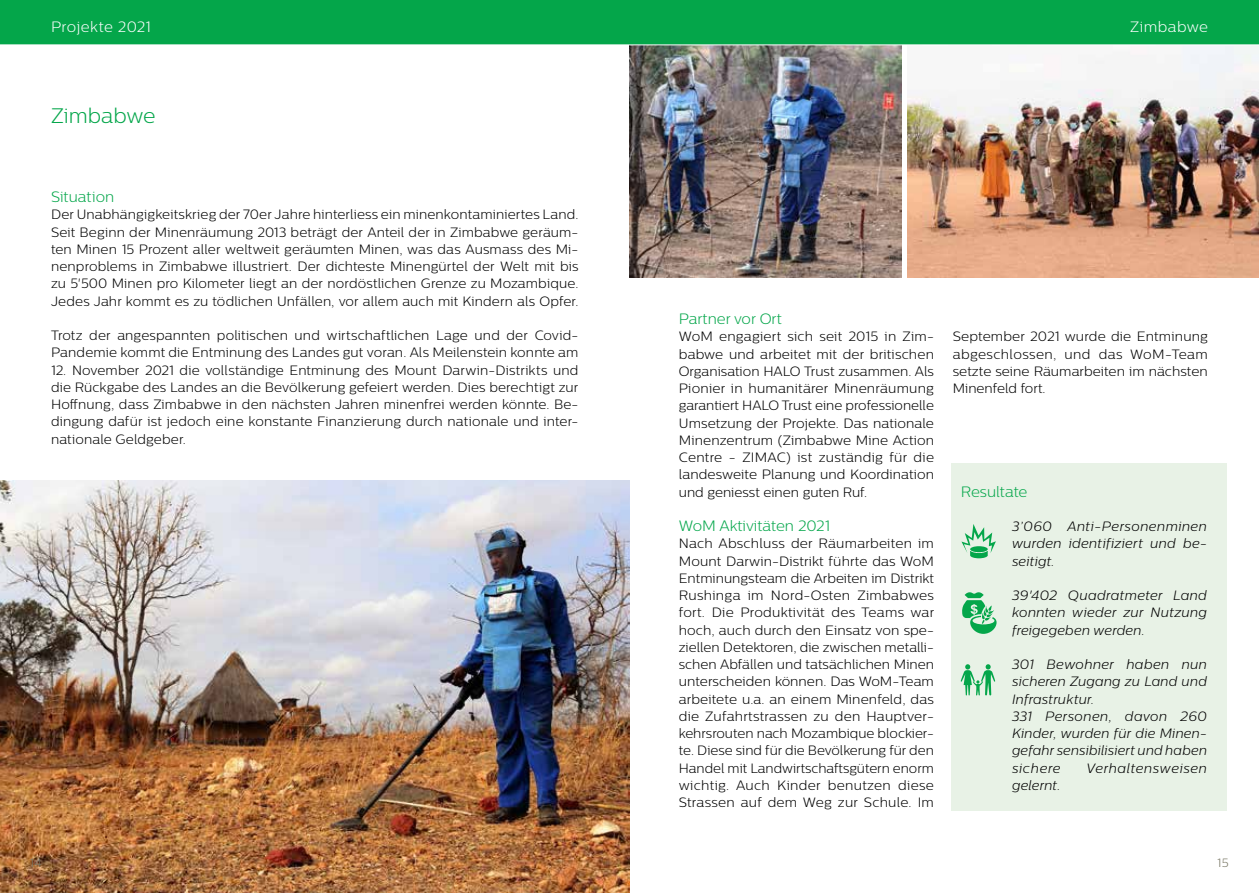
<style>
.page{position:relative;width:1259px;height:893px;background:#fff}
.page>*{position:absolute;margin:0;border:0;box-sizing:border-box;transform-origin:0 0}
.t1{font:300 21px "Centrale Sans";color:#04a64a}
.t2{font:300 15px "Centrale Sans";color:#04a64a}
.t3{font:300 15px "Centrale Sans";letter-spacing:.03em;color:#fff}
.t4{font:300 13.5px/17.2px "Centrale Sans";letter-spacing:.005em;color:#000;text-align:justify}
.t5{font:italic 300 13.5px/17.2px "Centrale Sans";letter-spacing:.015em;color:#000;text-align:justify}
.t6{font:italic 300 13.5px "Centrale Sans";letter-spacing:.035em;color:#000}
.t7{font:300 12px "Centrale Sans";color:#797765}
</style>
<div class="page">
<div style="left:951px;top:463px;width:275px;height:348px;background:#e8f2e6"></div>
<svg style="left:962px;top:592px;width:34px;height:42px"></svg>
<svg style="left:960px;top:664px;width:35px;height:31px"></svg>
<svg style="left:961px;top:524px;width:35px;height:34px"></svg>
<img style="left:0;top:480px;width:629px;height:413px">
<img style="left:629px;top:45px;width:272px;height:232px">
<img style="left:907px;top:46px;width:352px;height:231px">
<div style="left:0;top:0;width:1259px;height:45px;background:#04a64a"></div>
<p class="t3" style="left:51px;top:19px;width:101px">Projekte 2021</p>
<p class="t3" style="left:1130px;top:19px;width:79px">Zimbabwe</p>
<h1 class="t1" style="left:51px;top:103px;width:106px">Zimbabwe</h1>
<p class="t2" style="left:51px;top:188px;width:65px">Situation</p>
<p class="t4" style="left:51px;top:206px;width:529px">Der Unabhängigkeitskrieg der 70er Jahre hinterliess ein minenkontaminiertes Land.<br>Seit Beginn der Minenräumung 2013 beträgt der Anteil der in Zimbabwe geräum&shy;ten Minen 15 Prozent aller weltweit geräumten Minen, was das Ausmass des Mi&shy;nenproblems in Zimbabwe illustriert. Der dichteste Minengürtel der Welt mit bis zu 5'500 Minen pro Kilometer liegt an der nordöstlichen Grenze zu Mozambique.<br>Jedes Jahr kommt es zu tödlichen Unfällen, vor allem auch mit Kindern als Opfer.</p>
<p class="t4" style="left:51px;top:327px;width:529px">Trotz der angespannten politischen und wirtschaftlichen Lage und der Covid-<br>Pandemie kommt die Entminung des Landes gut voran. Als Meilenstein konnte am</p>
<p class="t4" style="left:51px;top:361px;width:529px">12. November 2021 die vollständige Entminung des Mount Darwin-Distrikts und die Rückgabe des Landes an die Bevölkerung gefeiert werden. Dies berechtigt zur Hoffnung, dass Zimbabwe in den nächsten Jahren minenfrei werden könnte. Be&shy;dingung dafür ist jedoch eine konstante Finanzierung durch nationale und inter&shy;nationale Geldgeber.</p>
<p class="t2" style="left:679px;top:310px;width:104px">Partner vor Ort</p>
<p class="t4" style="left:679px;top:328px;width:257px">WoM engagiert sich seit 2015 in Zim&shy;babwe und arbeitet mit der britischen Organisation HALO Trust zusammen. Als Pionier in humanitärer Minenräumung garantiert HALO Trust eine professionelle Umsetzung der Projekte. Das nationale Minenzentrum (Zimbabwe Mine Action Centre - ZIMAC) ist zuständig für die landesweite Planung und Koordination und geniesst einen guten Ruf.</p>
<p class="t2" style="left:679px;top:517px;width:153px">WoM Aktivitäten 2021</p>
<p class="t4" style="left:679px;top:535px;width:257px">Nach Abschluss der Räumarbeiten im Mount Darwin-Distrikt führte das WoM Entminungsteam die Arbeiten im Distrikt Rushinga im Nord-Osten Zimbabwes fort. Die Produktivität des Teams war hoch, auch durch den Einsatz von spe&shy;ziellen Detektoren, die zwischen metalli&shy;schen Abfällen und tatsächlichen Minen unterscheiden können. Das WoM-Team arbeitete u.a. an einem Minenfeld, das die Zufahrtstrassen zu den Hauptver&shy;kehrsrouten nach Mozambique blockier&shy;te. Diese sind für die Bevölkerung für den Handel mit Landwirtschaftsgütern enorm wichtig. Auch Kinder benutzen diese Strassen auf dem Weg zur Schule. Im</p>
<p class="t4" style="left:952px;top:328px;width:257px">September 2021 wurde die Entminung abgeschlossen, und das WoM-Team setzte seine Räumarbeiten im nächsten Minenfeld fort.</p>
<p class="t2" style="left:961px;top:483px;width:68px">Resultate</p>
<p class="t5" style="left:1012px;top:518px;width:196px">3’060 Anti-Personenminen wurden identifiziert und be&shy;seitigt.</p>
<p class="t5" style="left:1012px;top:587px;width:196px">39'402 Quadratmeter Land konnten wieder zur Nutzung freigegeben werden.</p>
<p class="t5" style="left:1012px;top:656px;width:196px;text-align:left">301 Bewohner haben nun sicheren Zugang zu Land und<br>Infrastruktur.<br>331 Personen, davon 260<br>Kinder, wurden für die Minen&shy;gefahr sensibilisiert und haben sichere</p>
<p class="t6" style="left:1086px;top:760px;width:122px">Verhaltensweisen</p>
<p class="t5" style="left:1012px;top:776px;width:50px">gelernt.</p>
<p class="t7" style="left:30px;top:856px;width:13px">14</p>
<p class="t7" style="left:1217px;top:856px;width:13px">15</p>
</div>
